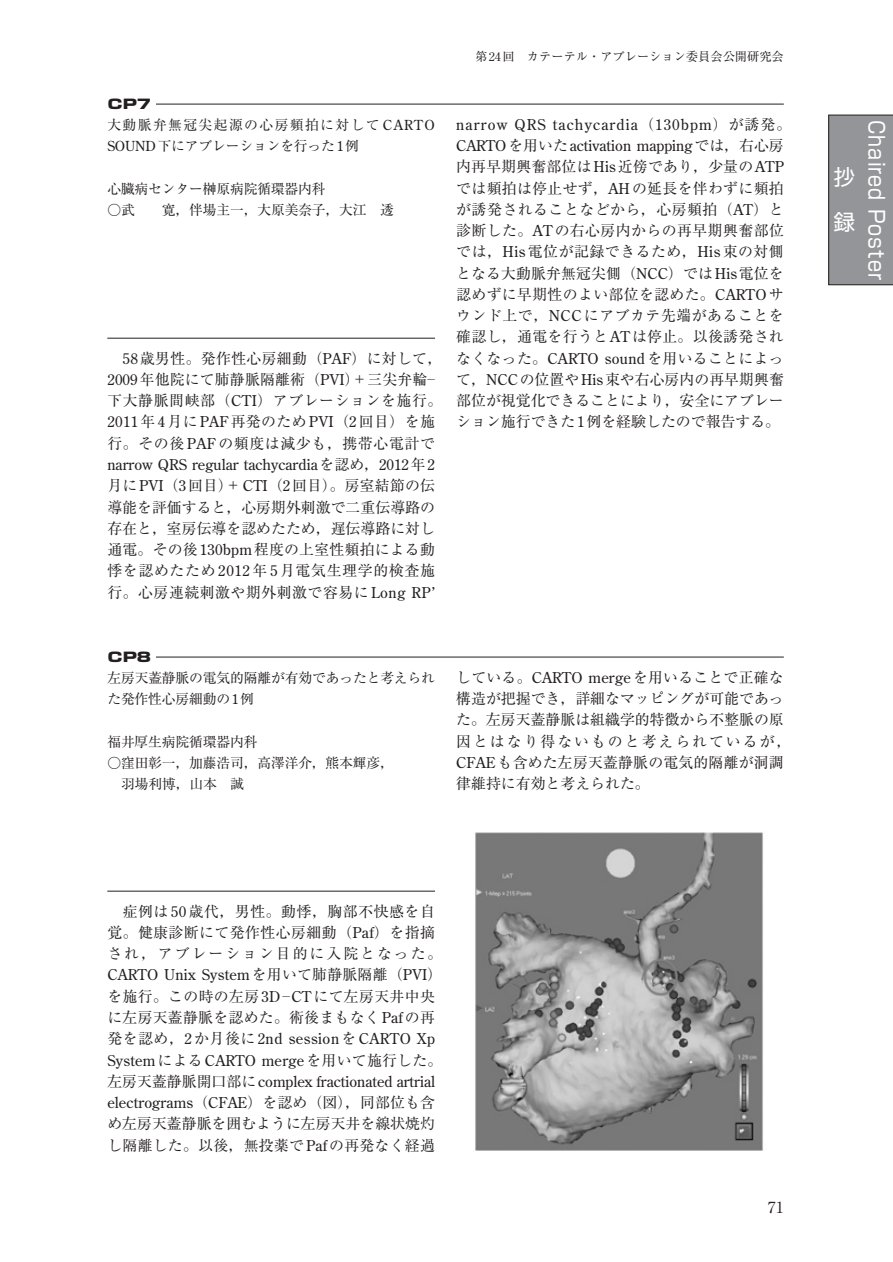
<style>
.page{position:relative;width:893px;height:1262px;background:#fff}
.page>*{position:absolute;margin:0;border:0;box-sizing:border-box;transform-origin:0 0}
.t1{font:21.3px "Shin Go";letter-spacing:.05em;color:#fff;scale:.9 1}
.t2{font:21.3px/44.7px "Shin Go";letter-spacing:.05em;color:#fff}
.t3{font:15.9px "Ryumin";color:#231f20}
.t4{font:14.85px/21.3px "Ryumin";letter-spacing:.015em;color:#231f20}
.t5{font:14.85px/21.3px "Century Old Style";letter-spacing:.005em;color:#231f20}
.t6{font:14.85px/21.3px "Century Old Style";letter-spacing:.075em;color:#231f20}
.t7{font:14.85px/21.3px "Ryumin";letter-spacing:.035em;color:#231f20;text-align:center}
.t8{font:13.8px/21.3px "Ryumin";letter-spacing:-.015em;color:#231f20}
.t9{font:13.8px/21.3px "Ryumin";letter-spacing:.1em;color:#231f20}
.t10{font:900 13.2px "Shin Go";color:#231f20;scale:1.33 1}
.t11{font:12.15px "Ryumin";color:#231f20}
.s1{font-family:"Century Old Style"}
.s2{font-family:"Ryumin"}
</style>
<div class="page">
<div style="left:828px;top:115px;width:64px;height:170px;background:#939598"></div>
<hr style="left:141px;top:104px;width:642px;height:1px;background:#231f20">
<div style="left:107px;top:98px;width:49px;height:17px;background:#fff"></div>
<hr style="left:107px;top:338px;width:328px;height:1px;background:#231f20">
<hr style="left:141px;top:657px;width:642px;height:1px;background:#231f20">
<div style="left:107px;top:651px;width:49px;height:17px;background:#fff"></div>
<hr style="left:107px;top:891px;width:328px;height:1px;background:#231f20">
<img style="left:475px;top:832px;width:288px;height:318px">
<p class="t10" style="left:107px;top:99px;width:34px">CP7</p>
<p class="t9" style="left:107px;top:116px;width:329px">大動脈弁無冠尖起源の心房頻拍に対して <span class="s1">CARTO<br>SOUND</span>下にアブレーションを行った<span class="s1">1</span>例</p>
<p class="t8" style="left:107px;top:179px;width:220px">心臓病センター榊原病院循環器内科</p>
<p class="t8" style="left:107px;top:201px;width:288px">○武　　寛，伴場主一，大原美奈子，大江　透</p>
<p class="t4" style="left:107px;top:349px;width:336px;text-indent:15px"><span class="s1">58</span>歳男性。発作性心房細動（<span class="s1">PAF</span>）に対して，<br><span class="s1">2009</span>年他院にて肺静脈隔離術（<span class="s1">PVI</span>）＋三尖弁輪―下大静脈間峡部（<span class="s1">CTI</span>）アブレーションを施行。<br><span class="s1">2011</span>年<span class="s1">4</span>月に<span class="s1">PAF</span>再発のため<span class="s1">PVI</span>（<span class="s1">2</span>回目）を施行。その後<span class="s1">PAF</span>の頻度は減少も，携帯心電計で</p>
<p class="t5" style="left:107px;top:455px;width:329px">narrow QRS regular tachycardia<span class="s2">を認め，</span>2012<span class="s2">年</span>2</p>
<p class="t4" style="left:107px;top:477px;width:329px;text-align:justify">月に<span class="s1">PVI</span>（<span class="s1">3</span>回目）＋<span class="s1">CTI</span>（<span class="s1">2</span>回目）。房室結節の伝導能を評価すると，心房期外刺激で二重伝導路の存在と，室房伝導を認めたため，遅伝導路に対し通電。その後<span class="s1">130bpm</span>程度の上室性頻拍による動悸を認めたため <span class="s1">2012</span> 年 <span class="s1">5</span> 月電気生理学的検査施行。心房連続刺激や期外刺激で容易に<span class="s1">Long RP’</span></p>
<p class="t10" style="left:107px;top:652px;width:34px">CP8</p>
<p class="t8" style="left:107px;top:668px;width:329px">左房天蓋静脈の電気的隔離が有効であったと考えられた発作性心房細動の<span class="s1">1</span>例</p>
<p class="t8" style="left:107px;top:732px;width:152px">福井厚生病院循環器内科</p>
<p class="t8" style="left:121px;top:753px;width:274px;text-indent:-14px">○窪田彰一，加藤浩司，高澤洋介，熊本輝彦，羽場利博，山本　誠</p>
<p class="t11" style="left:475px;top:52px;width:310px">第24回　カテーテル・アブレーション委員会公開研究会</p>
<p class="t6" style="left:456px;top:115px;width:336px">narrow QRS tachycardia<span class="s2">（</span>130bpm<span class="s2">）が誘発。<br></span>CARTO<span class="s2">を用いた</span>activation mapping<span class="s2">では，右心房</span></p>
<p class="t4" style="left:456px;top:158px;width:329px;text-align:justify">内再早期興奮部位は<span class="s1">His</span>近傍であり，少量の<span class="s1">ATP</span>では頻拍は停止せず，<span class="s1">AH</span>の延長を伴わずに頻拍が誘発されることなどから，心房頻拍（<span class="s1">AT</span>）と診断した。<span class="s1">AT</span>の右心房内からの再早期興奮部位では，<span class="s1">His</span>電位が記録できるため，<span class="s1">His</span>束の対側となる大動脈弁無冠尖側（<span class="s1">NCC</span>）では<span class="s1">His</span>電位を認めずに早期性のよい部位を認めた。<span class="s1">CARTO</span>サウンド上で，<span class="s1">NCC</span>にアブカテ先端があることを確認し，通電を行うと<span class="s1">AT</span>は停止。以後誘発されなくなった。<span class="s1">CARTO sound</span>を用いることによって，<span class="s1">NCC</span>の位置や<span class="s1">His</span>束や右心房内の再早期興奮部位が視覚化できることにより，安全にアブレーション施行できた<span class="s1">1</span>例を経験したので報告する。</p>
<p class="t4" style="left:456px;top:668px;width:336px">している。<span class="s1">CARTO merge</span>を用いることで正確な構造が把握でき，詳細なマッピングが可能であった。左房天蓋静脈は組織学的特徴から不整脈の原因とはなり得ないものと考えられているが，<br><span class="s1">CFAE</span>も含めた左房天蓋静脈の電気的隔離が洞調律維持に有効と考えられた。</p>
<p class="t7" style="left:107px;top:902px;width:336px">症例は<span class="s1">50</span>歳代，男性。動悸，胸部不快感を自<br>覚。健康診断にて発作性心房細動（<span class="s1">Paf</span>）を指摘され，アブレーション目的に入院となった。</p>
<p class="t5" style="left:107px;top:965px;width:336px">CARTO Unix System<span class="s2">を用いて肺静脈隔離（</span>PVI<span class="s2">）</span></p>
<p class="t4" style="left:107px;top:987px;width:329px">を施行。この時の左房<span class="s1">3D</span>― <span class="s1">CT</span>にて左房天井中央に左房天蓋静脈を認めた。術後まもなく<span class="s1">Paf</span>の再</p>
<p class="t5" style="left:107px;top:1029px;width:336px"><span class="s2">発を認め，</span>2<span class="s2">か月後に</span>2nd session<span class="s2">を</span>CARTO Xp System<span class="s2">による</span>CARTO merge<span class="s2">を用いて施行した。左房天蓋静脈開口部に</span>complex fractionated artrial electrograms<span class="s2">（</span>CFAE<span class="s2">）を認め（図），同部位も含</span></p>
<p class="t4" style="left:107px;top:1115px;width:329px">め左房天蓋静脈を囲むように左房天井を線状焼灼し隔離した。以後，無投薬で<span class="s1">Paf</span>の再発なく経過</p>
<p class="t3" style="left:767px;top:1201px;width:17px">71</p>
<h1 class="t2" style="left:833px;top:157px;width:23px">抄録</h1>
<h1 class="t1" style="left:884px;top:120px;width:179px;rotate:90deg">Chaired Poster</h1>
</div>
